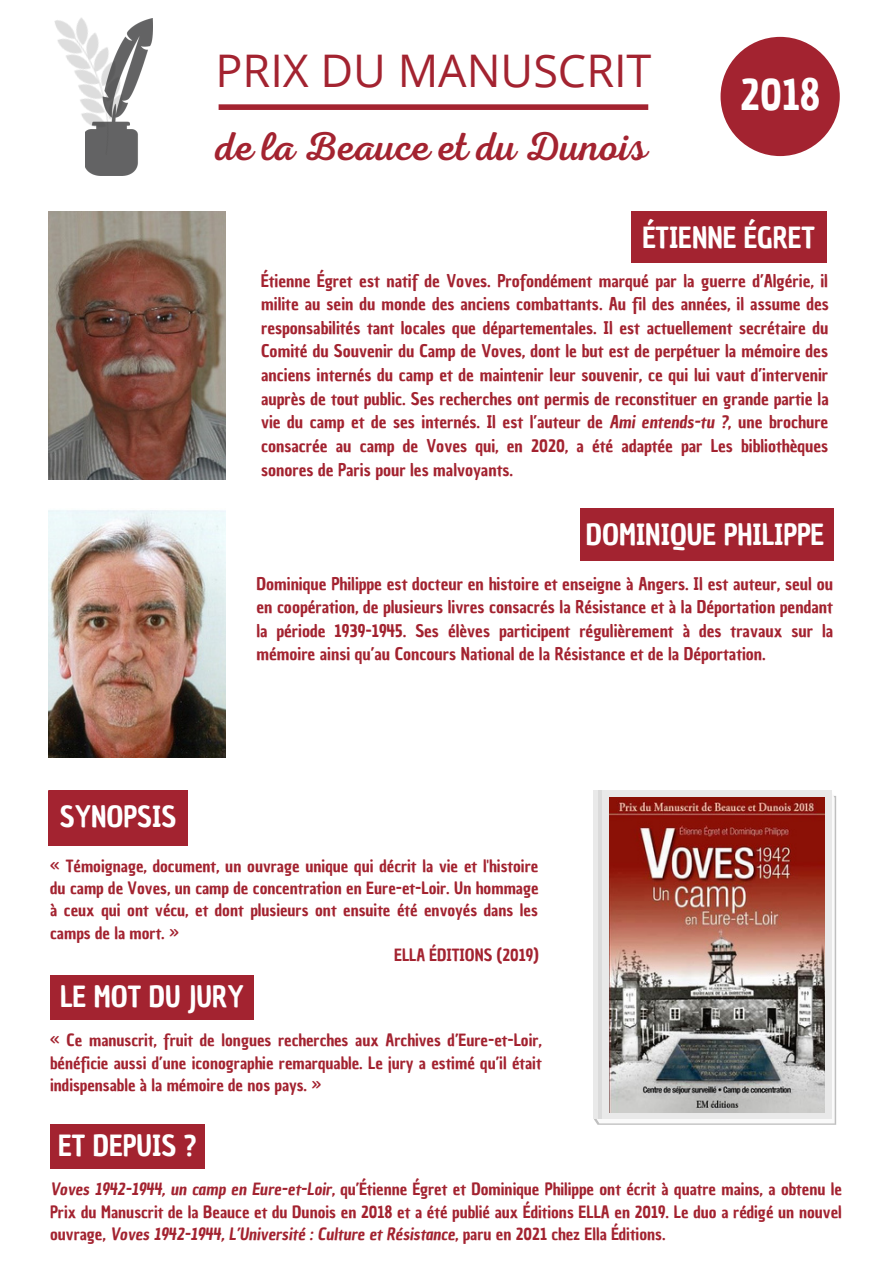
<style>
.page{position:relative;width:893px;height:1264px;background:#fff}
.page>*{position:absolute;margin:0;border:0;box-sizing:border-box;transform-origin:0 0}
.t1{font:45px "Open Sans";color:#a32330}
.t2{font:42.15px "Chau Philomene One";color:#fff}
.t3{font:40.5px "RTL Adam Script Regular";color:#a32330}
.t4{font:28.5px "Chau Philomene One";color:#fff}
.t5{font:16.95px/23.5px "Chau Philomene One";color:#a32330;text-align:justify}
.t6{font:16.5px/22.5px "Chau Philomene One";color:#a32330;text-align:justify}
.s1{font-style:italic}
</style>
<div class="page">
<img style="left:49px;top:211px;width:176px;height:269px">
<div style="left:720px;top:37px;width:119px;height:119px;background:#a32330;border-radius:50%"></div>
<div style="left:218px;top:104px;width:430px;height:6px;background:#a32330"></div>
<img style="left:54px;top:18px;width:98px;height:145px">
<img style="left:86px;top:19px;width:66px;height:156px">
<div style="left:49px;top:790px;width:138px;height:55px;background:#a32330"></div>
<div style="left:50px;top:975px;width:204px;height:44px;background:#a32330"></div>
<div style="left:631px;top:211px;width:195px;height:52px;background:#a32330"></div>
<div style="left:50px;top:1124px;width:154px;height:44px;background:#a32330"></div>
<img style="left:49px;top:510px;width:176px;height:247px">
<div style="left:580px;top:508px;width:253px;height:52px;background:#a32330"></div>
<svg style="left:595px;top:792px;width:239px;height:331px"></svg>
<svg style="left:593px;top:790px;width:238px;height:329px;fill:#e9e9e9"></svg>
<img style="left:609px;top:797px;width:215px;height:315px">
<hr style="left:598px;top:790px;width:3px;height:329px;background:#dbdbdb">
<h1 class="t1" style="left:215px;top:39px;width:437px">PRIX DU MANUSCRIT</h1>
<h3 class="t3" style="left:215px;top:123px;width:434px">de la Beauce et du Dunois</h3>
<h2 class="t2" style="left:740px;top:66px;width:82px">2018</h2>
<h3 class="t4" style="left:642px;top:218px;width:174px">ÉTIENNE ÉGRET</h3>
<p class="t5" style="left:261px;top:269px;width:569px">Étienne Égret est natif de Voves. Profondément marqué par la guerre d’Algérie, il milite au sein du monde des anciens combattants. Au fil des années, il assume des responsabilités tant locales que départementales. Il est actuellement secrétaire du Comité du Souvenir du Camp de Voves, dont le but est de perpétuer la mémoire des anciens internés du camp et de maintenir leur souvenir, ce qui lui vaut d’intervenir auprès de tout public. Ses recherches ont permis de reconstituer en grande partie la vie du camp et de ses internés. Il est l’auteur de <span class="s1">Ami entends-tu ?</span>, une brochure consacrée au camp de Voves qui, en 2020, a été adaptée par Les bibliothèques sonores de Paris pour les malvoyants.</p>
<h3 class="t4" style="left:60px;top:797px;width:118px">SYNOPSIS</h3>
<h3 class="t4" style="left:585px;top:516px;width:240px">DOMINIQUE PHILIPPE</h3>
<p class="t5" style="left:256px;top:572px;width:578px">Dominique Philippe est docteur en histoire et enseigne à Angers. Il est auteur, seul ou en coopération, de plusieurs livres consacrés la Résistance et à la Déportation pendant la période 1939-1945. Ses élèves participent régulièrement à des travaux sur la mémoire ainsi qu’au Concours National de la Résistance et de la Déportation.</p>
<p class="t6" style="left:50px;top:854px;width:489px">« Témoignage, document, un ouvrage unique qui décrit la vie et l'histoire</p>
<p class="t6" style="left:50px;top:877px;width:490px">du camp de Voves, un camp de concentration en Eure-et-Loir. Un hommage</p>
<p class="t6" style="left:50px;top:899px;width:489px">à ceux qui ont vécu, et dont plusieurs ont ensuite été envoyés dans les</p>
<p class="t6" style="left:50px;top:921px;width:130px">camps de la mort. »</p>
<p class="t6" style="left:394px;top:944px;width:146px">ELLA ÉDITIONS (2019)</p>
<h3 class="t4" style="left:60px;top:978px;width:185px">LE MOT DU JURY</h3>
<p class="t6" style="left:50px;top:1029px;width:493px">« Ce manuscrit, fruit de longues recherches aux Archives d’Eure-et-Loir, bénéficie aussi d’une iconographie remarquable. Le jury a estimé qu’il était indispensable à la mémoire de nos pays. »</p>
<h3 class="t4" style="left:58px;top:1126px;width:140px">ET DEPUIS ?</h3>
<p class="t6" style="left:50px;top:1178px;width:793px"><span class="s1">Voves 1942-1944, un camp en Eure-et-Loir</span>, qu’Étienne Égret et Dominique Philippe ont écrit à quatre mains, a obtenu le Prix du Manuscrit de la Beauce et du Dunois en 2018 et a été publié aux Éditions ELLA en 2019. Le duo a rédigé un nouvel ouvrage, <span class="s1">Voves 1942-1944, L’Université : Culture et Résistance</span>, paru en 2021 chez Ella Éditions.</p>
</div>
